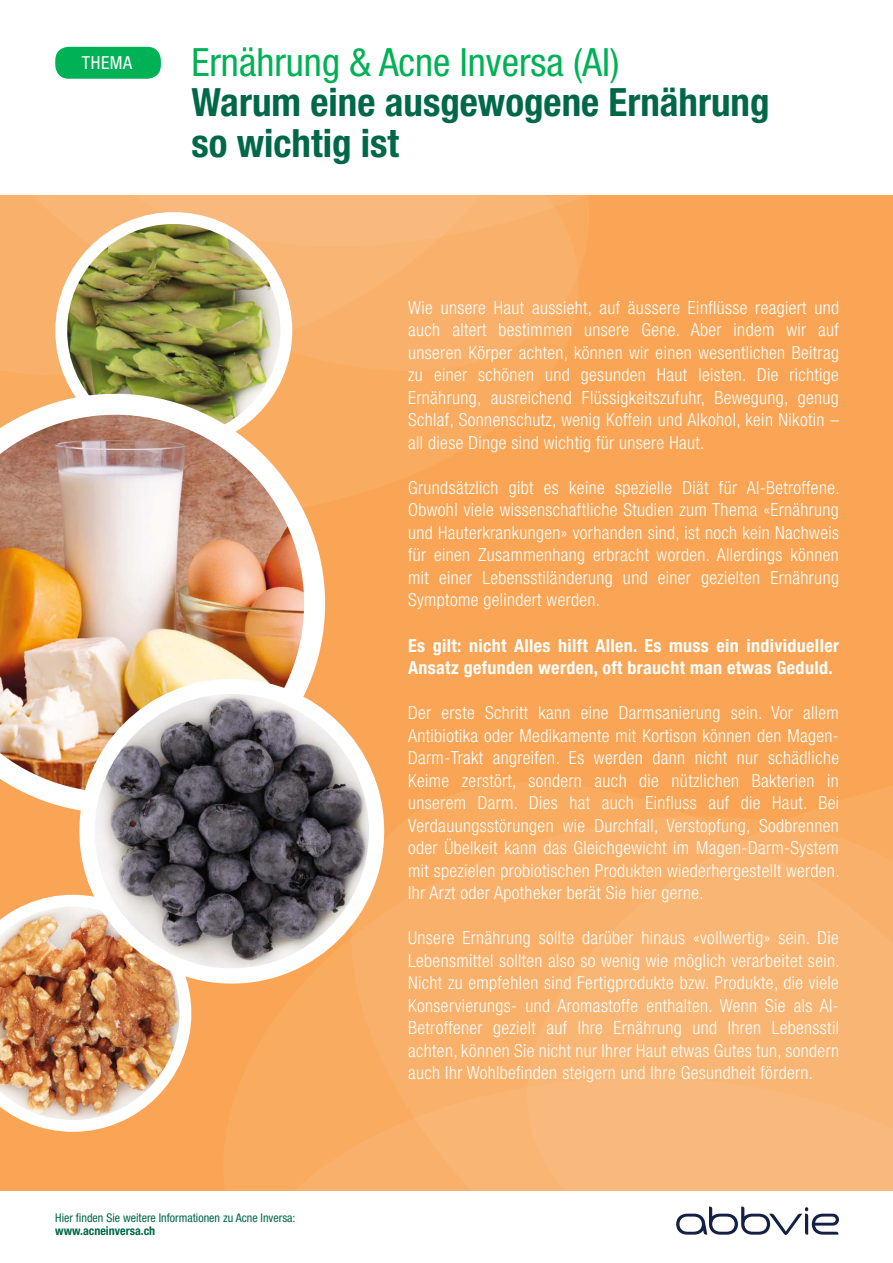
<style>
.page{position:relative;width:893px;height:1263px;background:#fff}
.page>*{position:absolute;margin:0;border:0;box-sizing:border-box;transform-origin:0 0}
.t1{font:700 condensed 39px/40.5px "Helvetica Neue LT Std";color:#006848}
.t2{font:condensed 39px "Helvetica Neue LT Std";color:#00b156}
.t3{font:300 condensed 18px/22.5px "Helvetica Neue LT Std";letter-spacing:.02em;color:#fff;text-align:justify}
.t4{font:700 condensed 18px/22.5px "Helvetica Neue LT Std";letter-spacing:.02em;color:#fff}
.t5{font:condensed 18px "Helvetica Neue LT Std";color:#fff}
.t6{font:condensed 12px "Helvetica Neue LT Std";color:#006848}
.t7{font:700 condensed 12px "Helvetica Neue LT Std";color:#006848}
</style>
<div class="page">
<div style="left:0;top:196px;width:893px;height:995px;background:#f9a555"></div>
<svg style="left:325px;top:416px;width:184px;height:86px;fill:#f9ab60"></svg>
<svg style="left:0;top:196px;width:589px;height:215px;fill:#f9b06a"></svg>
<svg style="left:191px;top:983px;width:112px;height:208px;fill:#f9aa5f"></svg>
<svg style="left:303px;top:783px;width:590px;height:408px"></svg>
<div style="left:55px;top:47px;width:106px;height:32px;background:#00b156;border-radius:13px"></div>
<img style="left:55px;top:212px;width:237px;height:182px">
<img style="left:0;top:895px;width:191px;height:237px">
<img style="left:0;top:394px;width:325px;height:417px">
<svg style="left:79px;top:679px;width:305px;height:304px;background:#9c8c82"></svg>
<svg style="left:676px;top:1206px;width:163px;height:29px"></svg>
<p class="t5" style="left:82px;top:53px;width:51px">Thema</p>
<h1 class="t2" style="left:191px;top:39px;width:430px">Ernährung &amp; Acne Inversa (AI)</h1>
<h1 class="t1" style="left:191px;top:82px;width:580px">Warum eine ausgewogene Ernährung so wichtig ist</h1>
<p class="t3" style="left:408px;top:296px;width:432px">Wie unsere Haut aussieht, auf äussere Einflüsse reagiert und auch altert bestimmen unsere Gene. Aber indem wir auf unseren Körper achten, können wir einen wesentlichen Beitrag zu einer schönen und gesunden Haut leisten. Die richtige Ernährung, ausreichend Flüssigkeitszufuhr, Bewegung, genug Schlaf, Sonnenschutz, wenig Koffein und Alkohol, kein Nikotin – all diese Dinge sind wichtig für unsere Haut.</p>
<p class="t3" style="left:408px;top:476px;width:433px">Grundsätzlich gibt es keine spezielle Diät für AI-Betroffene.<br>Obwohl viele wissenschaftliche Studien zum Thema «Ernährung und Hauterkrankungen» vorhanden sind, ist noch kein Nachweis für einen Zusammenhang erbracht worden. Allerdings können mit einer Lebensstiländerung und einer gezielten Ernährung Symptome gelindert werden.</p>
<p class="t4" style="left:408px;top:634px;width:432px">Es gilt: nicht Alles hilft Allen. Es muss ein individueller<br>Ansatz gefunden werden, oft braucht man etwas Geduld.</p>
<p class="t3" style="left:408px;top:701px;width:433px">Der erste Schritt kann eine Darmsanierung sein. Vor allem Antibiotika oder Medikamente mit Kortison können den Magen-Darm-Trakt angreifen. Es werden dann nicht nur schädliche Keime zerstört, sondern auch die nützlichen Bakterien in unserem Darm. Dies hat auch Einfluss auf die Haut. Bei Verdauungsstörungen wie Durchfall, Verstopfung, Sodbrennen oder Übelkeit kann das Gleichgewicht im Magen-Darm-System mit spezielen probiotischen Produkten wiederhergestellt werden.<br>Ihr Arzt oder Apotheker berät Sie hier gerne.</p>
<p class="t3" style="left:408px;top:926px;width:433px">Unsere Ernährung sollte darüber hinaus «vollwertig» sein. Die Lebensmittel sollten also so wenig wie möglich verarbeitet sein.<br>Nicht zu empfehlen sind Fertigprodukte bzw. Produkte, die viele Konservierungs- und Aromastoffe enthalten. Wenn Sie als AI-Betroffener gezielt auf Ihre Ernährung und Ihren Lebensstil achten, können Sie nicht nur Ihrer Haut etwas Gutes tun, sondern auch Ihr Wohlbefinden steigern und Ihre Gesundheit fördern.</p>
<p class="t6" style="left:55px;top:1210px;width:242px">Hier finden Sie weitere Informationen zu Acne Inversa:</p>
<p class="t7" style="left:55px;top:1224px;width:101px">www.acneinversa.ch</p>
</div>
